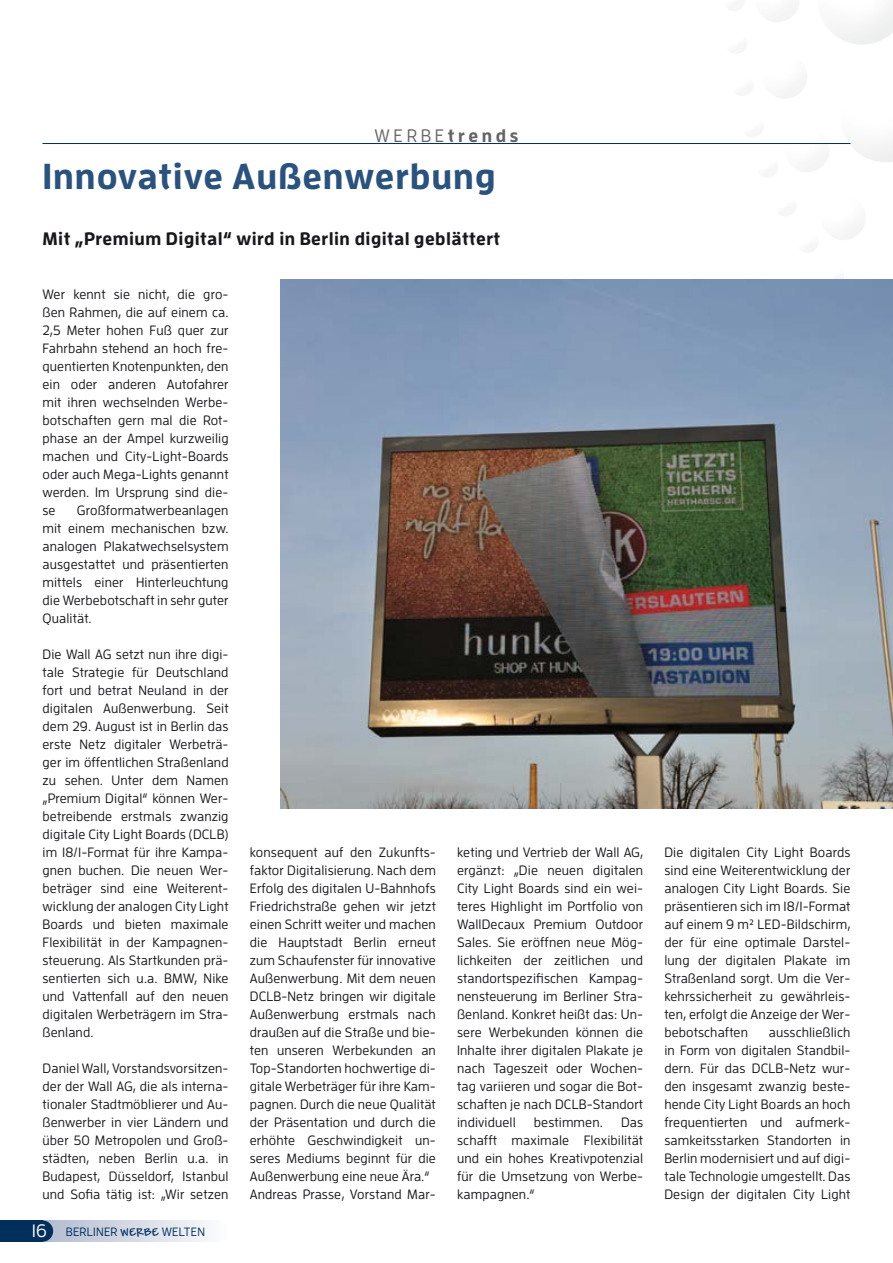
<style>
.page{position:relative;width:893px;height:1263px;background:#fff}
.page>*{position:absolute;margin:0;border:0;box-sizing:border-box;transform-origin:0 0}
.t1{font:700 36px "Enzo OT";letter-spacing:.025em;color:#2a527d}
.t2{font:700 18px "Enzo OT";letter-spacing:.025em;color:#1a171c}
.t3{font:700 18px "Enzo OT";letter-spacing:.2em;color:#646567}
.t4{font:500 13.5px/18px "Enzo OT";letter-spacing:.01em;color:#1a171c;text-align:justify}
.t5{font:500 12px "Enzo OT";letter-spacing:.02em;color:#002f5c}
.s1{font-weight:500}
.s2{font-size:18px;color:#fff}
.s3{font-family:"Andy";font-weight:700}
</style>
<div class="page">
<div style="left:43px;top:1220px;width:186px;height:22px;background:linear-gradient(to right,#b1bad0,#fdfdfe)"></div>
<hr style="left:43px;top:143px;width:807px;height:1px;background:#002f5c">
<div style="left:32px;top:1220px;width:21px;height:22px;background:#002f5c;border-radius:50%"></div>
<div style="left:0;top:1220px;width:43px;height:22px;background:#002f5c"></div>
<img style="left:281px;top:279px;width:612px;height:530px">
<h2 class="t3" style="left:375px;top:126px;width:145px"><span class="s1">WERBE</span>trends</h2>
<h1 class="t1" style="left:43px;top:155px;width:455px">Innovative Außenwerbung</h1>
<h2 class="t2" style="left:43px;top:228px;width:459px">Mit „Premium Digital“ wird in Berlin digital geblättert</h2>
<p class="t4" style="left:43px;top:285px;width:188px">Wer kennt sie nicht, die gro&shy;ßen Rahmen, die auf einem ca.<br>2,5 Meter hohen Fuß quer zur Fahrbahn stehend an hoch fre&shy;quentierten Knotenpunkten, den ein oder anderen Autofahrer mit ihren wechselnden Werbe&shy;botschaften gern mal die Rot&shy;phase an der Ampel kurzweilig machen und City-Light-Boards oder auch Mega-Lights genannt werden. Im Ursprung sind die&shy;se</p>
<p class="t4" style="left:43px;top:501px;width:188px;text-indent:34px">Großformatwerbeanlagen mit einem mechanischen bzw. analogen Plakatwechselsystem ausgestattet und präsentierten mittels einer Hinterleuchtung die Werbebotschaft in sehr guter Qualität.</p>
<p class="t4" style="left:43px;top:645px;width:188px">Die Wall AG setzt nun ihre digi&shy;tale Strategie für Deutschland fort und betrat Neuland in der digitalen Außenwerbung. Seit dem 29. August ist in Berlin das erste Netz digitaler Werbeträ&shy;ger im öffentlichen Straßenland zu sehen. Unter dem Namen „Premium Digital“ können Wer&shy;betreibende erstmals zwanzig digitale City Light Boards (DCLB) im 18/1-Format für ihre Kampa&shy;gnen buchen. Die neuen Wer&shy;beträger sind eine Weiterent&shy;wicklung der analogen City Light Boards und bieten maximale Flexibilität in der Kampagnen&shy;steuerung. Als Startkunden prä&shy;sentierten sich u.a. BMW, Nike und Vattenfall auf den neuen digitalen Werbeträgern im Stra&shy;ßenland.</p>
<p class="t4" style="left:43px;top:1059px;width:188px">Daniel Wall, Vorstandsvorsitzen&shy;der der Wall AG, die als interna&shy;tionaler Stadtmöblierer und Au&shy;ßenwerber in vier Ländern und über 50 Metropolen und Groß&shy;städten, neben Berlin u.a. in Budapest, Düsseldorf, Istanbul und Sofia tätig ist: „Wir setzen</p>
<p class="t5" style="left:32px;top:1225px;width:175px"><span class="s2">16</span> BERLINER <span class="s3">WERBE</span> WELTEN</p>
<p class="t4" style="left:250px;top:843px;width:188px;text-align:left">konsequent auf den Zukunfts&shy;faktor Digitalisierung. Nach dem<br>Erfolg des digitalen U-Bahnhofs<br>Friedrichstraße gehen wir jetzt einen Schritt weiter und machen die Hauptstadt Berlin erneut zum Schaufenster für innovative<br>Außenwerbung. Mit dem neuen<br>DCLB-Netz bringen wir digitale<br>Außenwerbung erstmals nach draußen auf die Straße und bie&shy;ten unseren Werbekunden an<br>Top-Standorten hochwertige di&shy;gitale Werbeträger für ihre Kam&shy;pagnen. Durch die neue Qualität der Präsentation und durch die erhöhte Geschwindigkeit un&shy;seres Mediums beginnt für die<br>Außenwerbung eine neue Ära.“<br>Andreas Prasse, Vorstand Mar-</p>
<p class="t4" style="left:457px;top:843px;width:188px">keting und Vertrieb der Wall AG, ergänzt: „Die neuen digitalen City Light Boards sind ein wei&shy;teres Highlight im Portfolio von WallDecaux Premium Outdoor Sales. Sie eröffnen neue Mög&shy;lichkeiten der zeitlichen und standortspezifischen Kampag&shy;nensteuerung im Berliner Stra&shy;ßenland. Konkret heißt das: Un&shy;sere Werbekunden können die Inhalte ihrer digitalen Plakate je nach Tageszeit oder Wochen&shy;tag variieren und sogar die Bot&shy;schaften je nach DCLB-Standort individuell</p>
<p class="t4" style="left:534px;top:1113px;width:71px">bestimmen.</p>
<p class="t4" style="left:457px;top:1113px;width:188px;text-indent:164px">Das schafft maximale Flexibilität und ein hohes Kreativpotenzial für die Umsetzung von Werbe&shy;kampagnen.“</p>
<p class="t4" style="left:664px;top:843px;width:188px">Die digitalen City Light Boards sind eine Weiterentwicklung der analogen City Light Boards. Sie präsentieren sich im 18/1-Format auf einem 9 m² LED-Bildschirm, der für eine optimale Darstel&shy;lung der digitalen Plakate im Straßenland sorgt. Um die Ver&shy;kehrssicherheit zu gewährleis&shy;ten, erfolgt die Anzeige der Wer&shy;bebotschaften</p>
<p class="t4" style="left:664px;top:1023px;width:188px;text-indent:104px">ausschließlich in Form von digitalen Standbil&shy;dern. Für das DCLB-Netz wur&shy;den insgesamt zwanzig beste&shy;hende City Light Boards an hoch frequentierten und aufmerk&shy;samkeitsstarken Standorten in Berlin modernisiert und auf digi&shy;tale Technologie umgestellt. Das Design der digitalen City Light</p>
</div>
